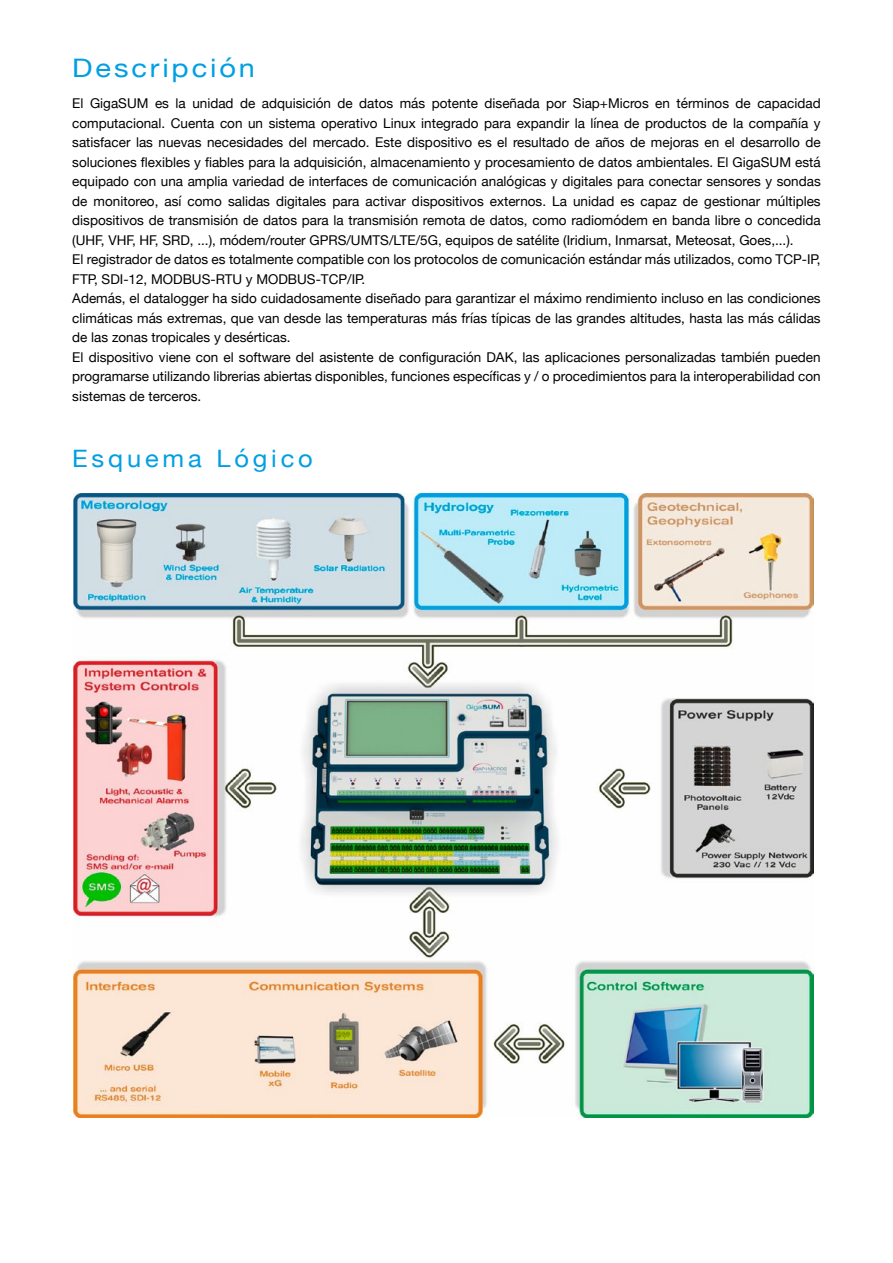
<style>
.page{position:relative;width:893px;height:1263px;background:#fff}
.page>*{position:absolute;margin:0;border:0;box-sizing:border-box;transform-origin:0 0}
.t1{font:25.5px "Helvetica Neue";letter-spacing:.1em;color:#009fe3;scale:1.14 1}
.t2{font:24px "Helvetica Neue";letter-spacing:.15em;color:#009fe3;scale:1.06 1}
.t3{font:13.5px/19.5px "Helvetica Neue";color:#000}
</style>
<div class="page">
<img style="left:73px;top:493px;width:740px;height:624px">
<h1 class="t1" style="left:72px;top:49px;width:162px">Descripción</h1>
<p class="t3" style="left:72px;top:94px;width:750px">El GigaSUM es la unidad de adquisición de datos más potente diseñada por Siap+Micros en términos de capacidad computacional. Cuenta con un sistema operativo Linux integrado para expandir la línea de productos de la compañía y satisfacer las nuevas necesidades del mercado. Este dispositivo es el resultado de años de mejoras en el desarrollo de soluciones flexibles y fiables para la adquisición, almacenamiento y procesamiento de datos ambientales. El GigaSUM está equipado con una amplia variedad de interfaces de comunicación analógicas y digitales para conectar sensores y sondas de monitoreo, así como salidas digitales para activar dispositivos externos. La unidad es capaz de gestionar múltiples dispositivos de transmisión de datos para la transmisión remota de datos, como radiomódem en banda libre o concedida (UHF, VHF, HF, SRD, ...), módem/router GPRS/UMTS/LTE/5G, equipos de satélite (Iridium, Inmarsat, Meteosat, Goes,...).<br>El registrador de datos es totalmente compatible con los protocolos de comunicación estándar más utilizados, como TCP-IP, FTP, SDI-12, MODBUS-RTU y MODBUS-TCP/IP.<br>Además, el datalogger ha sido cuidadosamente diseñado para garantizar el máximo rendimiento incluso en las condiciones climáticas más extremas, que van desde las temperaturas más frías típicas de las grandes altitudes, hasta las más cálidas de las zonas tropicales y desérticas.<br>El dispositivo viene con el software del asistente de configuración DAK, las aplicaciones personalizadas también pueden programarse utilizando librerias abiertas disponibles, funciones específicas y / o procedimientos para la interoperabilidad con sistemas de terceros.</p>
<h2 class="t2" style="left:72px;top:441px;width:228px">Esquema Lógico</h2>
</div>
